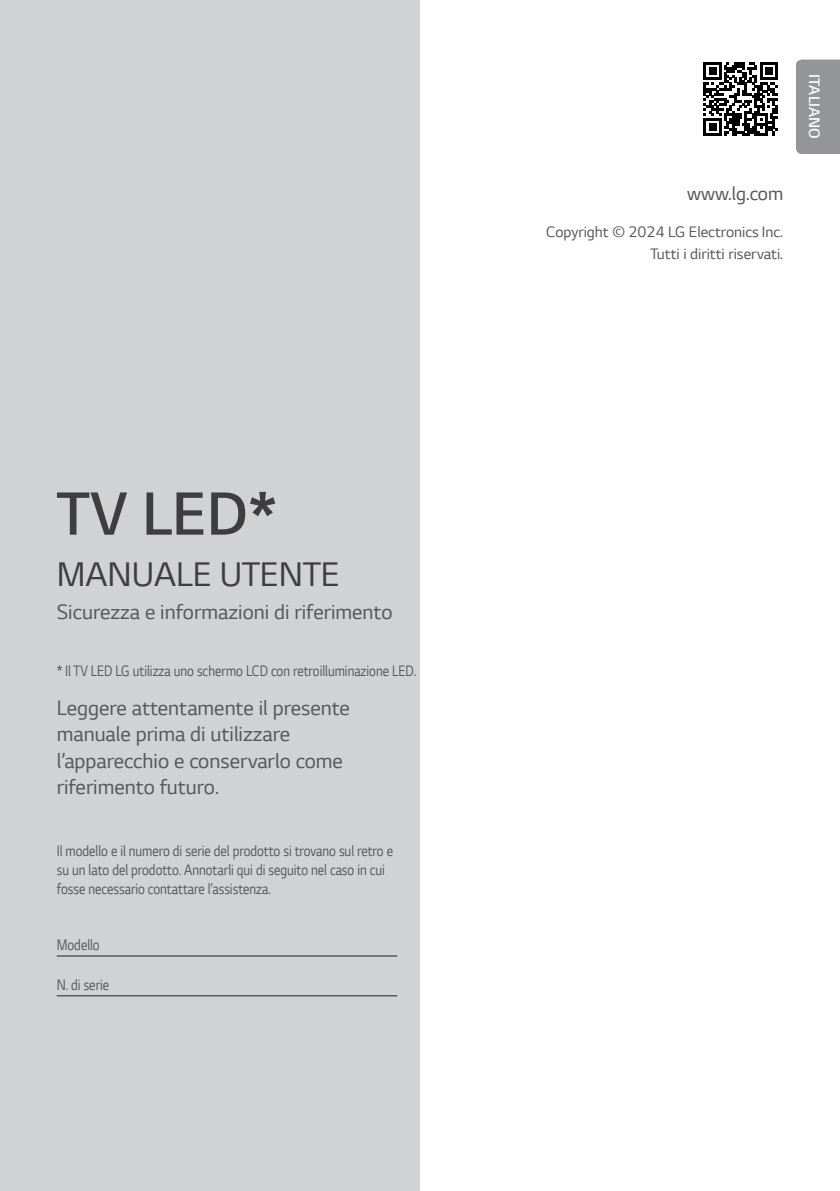
<style>
.page{position:relative;width:840px;height:1191px;background:#fff}
.page>*{position:absolute;margin:0;border:0;box-sizing:border-box;transform-origin:0 0}
.Cover_Title{font:600 64px "LG Smart";color:#3e3e3f}
.Cover_Owner_s{font:36px "LG Smart";color:#3e3e3f}
.Cover_Body_11{font:22px/26.4px "LG Smart";color:#57585a}
.Cover_Address{font:20px "LG Smart";color:#57585a}
.Cover_Body{font:16px/19.2px "LG Smart";color:#57585a;scale:.84 1}
.Cover_Body_Right{font:16px "LG Smart";color:#57585a}
.t1{font:600 16px "LG Smart";color:#fff}
</style>
<div class="page">
<div style="left:0;top:0;width:420px;height:1191px;background:#d1d2d4"></div>
<div style="left:796px;top:60px;width:43px;height:94px;background:#939598"></div>
<svg style="left:703px;top:62px;width:74px;height:74px"></svg>
<hr style="left:57px;top:955px;width:340px;height:1px;background:#231f20">
<hr style="left:57px;top:995px;width:340px;height:1px;background:#231f20">
<p class="Cover_Title" style="left:57px;top:471px;width:222px">TV LED*</p>
<p class="Cover_Owner_s" style="left:57px;top:551px;width:284px">MANUALE UTENTE</p>
<p class="Cover_Body_11" style="left:57px;top:598px;width:337px">Sicurezza e informazioni di riferimento</p>
<p class="Cover_Body" style="left:57px;top:661px;width:429px">* Il TV LED LG utilizza uno schermo LCD con retroilluminazione LED.</p>
<p class="Cover_Body_11" style="left:57px;top:693px;width:294px">Leggere attentamente il presente manuale prima di utilizzare l’apparecchio e conservarlo come riferimento futuro.</p>
<p class="Cover_Body" style="left:57px;top:840px;width:401px">Il modello e il numero di serie del prodotto si trovano sul retro e su un lato del prodotto. Annotarli qui di seguito nel caso in cui fosse necessario contattare l’assistenza.</p>
<p class="Cover_Body" style="left:57px;top:935px;width:53px">Modello</p>
<p class="Cover_Body" style="left:57px;top:974px;width:64px">N. di serie</p>
<p class="Cover_Address" style="left:686px;top:180px;width:97px">www.lg.com</p>
<p class="Cover_Body_Right" style="left:545px;top:221px;width:238px">Copyright © 2024 LG Electronics Inc.</p>
<p class="Cover_Body_Right" style="left:650px;top:243px;width:134px">Tutti i diritti riservati.</p>
<p class="t1" style="left:824px;top:74px;width:66px;rotate:90deg">ITALIANO</p>
</div>
